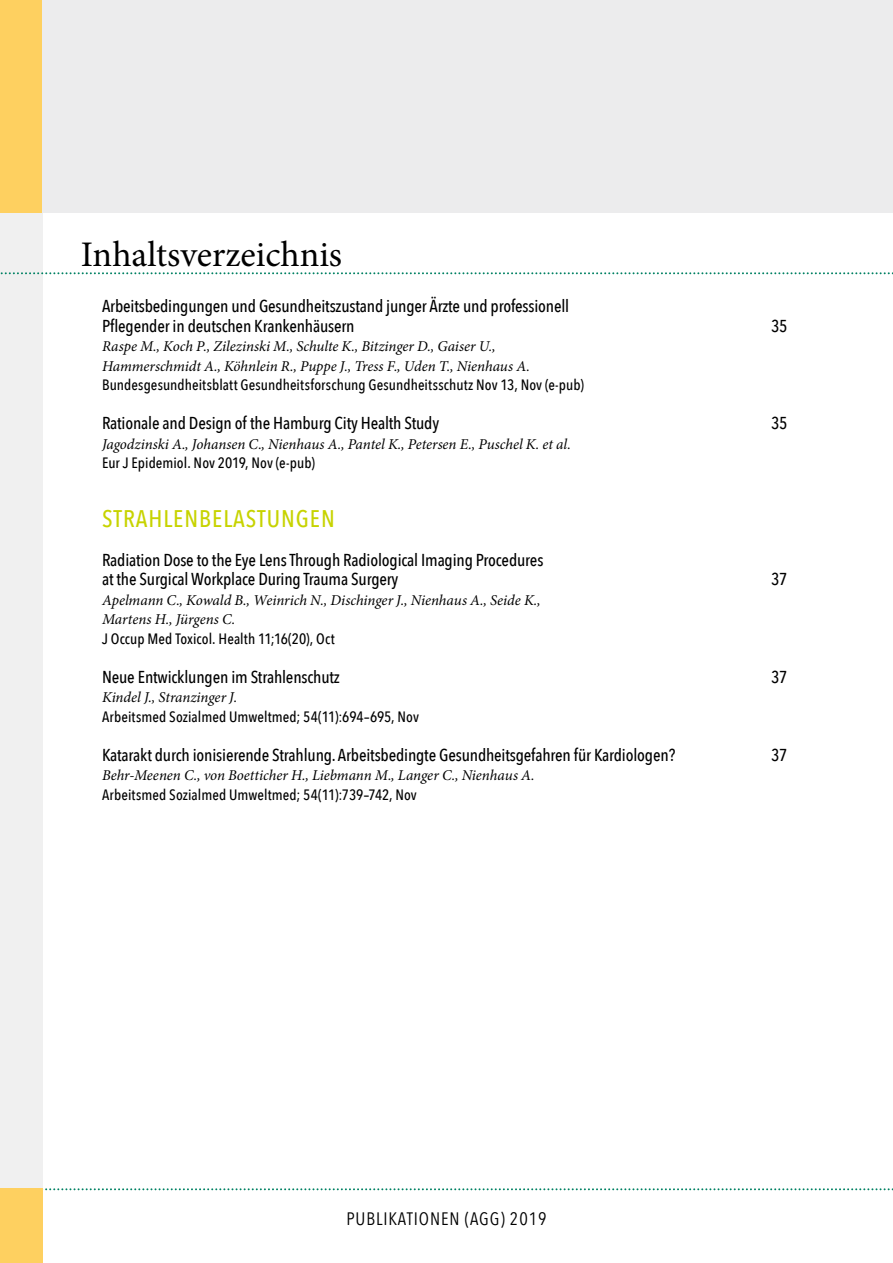
<style>
.page{position:relative;width:893px;height:1263px;background:#fff}
.page>*{position:absolute;margin:0;border:0;box-sizing:border-box;transform-origin:0 0}
.t1{font:36px "Minion Pro";color:#000}
.t2{font:500 24px "Avenir Next Condensed";letter-spacing:.04em;color:#c7d300}
.t3{font:18px "Avenir Next Condensed";letter-spacing:.05em;color:#000}
.t4{font:500 17.25px/19.5px "Avenir Next Condensed";letter-spacing:-.01em;color:#000}
.t5{font:italic 15px/19.5px "Minion Pro";letter-spacing:-.005em;color:#000}
.t6{font:500 15px "Avenir Next Condensed";letter-spacing:.005em;color:#000}
</style>
<div class="page">
<div style="left:0;top:55px;width:43px;height:1208px;background:#f0f0f0"></div>
<div style="left:0;top:0;width:893px;height:213px;background:#ececed"></div>
<div style="left:0;top:0;width:42px;height:213px;background:#fed060"></div>
<svg style="left:45px;top:1188px;width:848px;height:2px"></svg>
<div style="left:0;top:1188px;width:43px;height:75px;background:#fed060"></div>
<svg style="left:0;top:272px;width:893px;height:2px"></svg>
<h1 class="t1" style="left:81px;top:231px;width:263px">Inhaltsverzeichnis</h1>
<p class="t4" style="left:102px;top:296px;width:469px">Arbeitsbedingungen und Gesundheitszustand junger Ärzte und professionell<br>Pflegender in deutschen Krankenhäusern</p>
<p class="t4" style="left:771px;top:316px;width:18px">35</p>
<p class="t5" style="left:102px;top:336px;width:429px">Raspe M., Koch P., Zilezinski M., Schulte K., Bitzinger D., Gaiser U.,<br>Hammerschmidt A., Köhnlein R., Puppe J., Tress F., Uden T., Nienhaus A.</p>
<p class="t6" style="left:102px;top:376px;width:483px">Bundesgesundheitsblatt Gesundheitsforschung Gesundheitsschutz Nov 13, Nov (e-pub)</p>
<p class="t4" style="left:102px;top:413px;width:339px">Rationale and Design of the Hamburg City Health Study</p>
<p class="t4" style="left:771px;top:413px;width:18px">35</p>
<p class="t5" style="left:102px;top:434px;width:470px">Jagodzinski A., Johansen C., Nienhaus A., Pantel K., Petersen E., Puschel K. et al.</p>
<p class="t6" style="left:102px;top:454px;width:214px">Eur J Epidemiol. Nov 2019, Nov (e-pub)</p>
<h2 class="t2" style="left:102px;top:504px;width:230px">STRAHLEN BELASTUNGEN</h2>
<p class="t4" style="left:102px;top:550px;width:443px">Radiation Dose to the Eye Lens Through Radiological Imaging Procedures at the Surgical Workplace During Trauma Surgery</p>
<p class="t4" style="left:771px;top:569px;width:18px">37</p>
<p class="t5" style="left:102px;top:590px;width:440px">Apelmann C., Kowald B., Weinrich N., Dischinger J., Nienhaus A., Seide K.,<br>Martens H., Jürgens C.</p>
<p class="t6" style="left:102px;top:629px;width:234px">J Occup Med Toxicol. Health 11;16(20), Oct</p>
<p class="t4" style="left:102px;top:667px;width:239px">Neue Entwicklungen im Strahlenschutz</p>
<p class="t4" style="left:771px;top:667px;width:18px">37</p>
<p class="t5" style="left:102px;top:687px;width:137px">Kindel J., Stranzinger J.</p>
<p class="t6" style="left:102px;top:707px;width:318px">Arbeitsmed Sozialmed Umweltmed; 54(11):694–695, N ov</p>
<p class="t4" style="left:102px;top:745px;width:575px">Katarakt durch ionisierende Strahlung. Arbeitsbedingte Gesundheitsgefahren für Kardiologen?</p>
<p class="t4" style="left:771px;top:745px;width:18px">37</p>
<p class="t5" style="left:102px;top:765px;width:434px">Behr-Meenen C., von Boetticher H., Liebmann M., Langer C., Nienhaus A.</p>
<p class="t6" style="left:102px;top:785px;width:316px">Arbeitsmed Sozialmed Umweltmed; 54(11):739–742, N ov</p>
<p class="t3" style="left:346px;top:1203px;width:202px">PUBLIKATIONEN (AGG) 2019</p>
</div>
